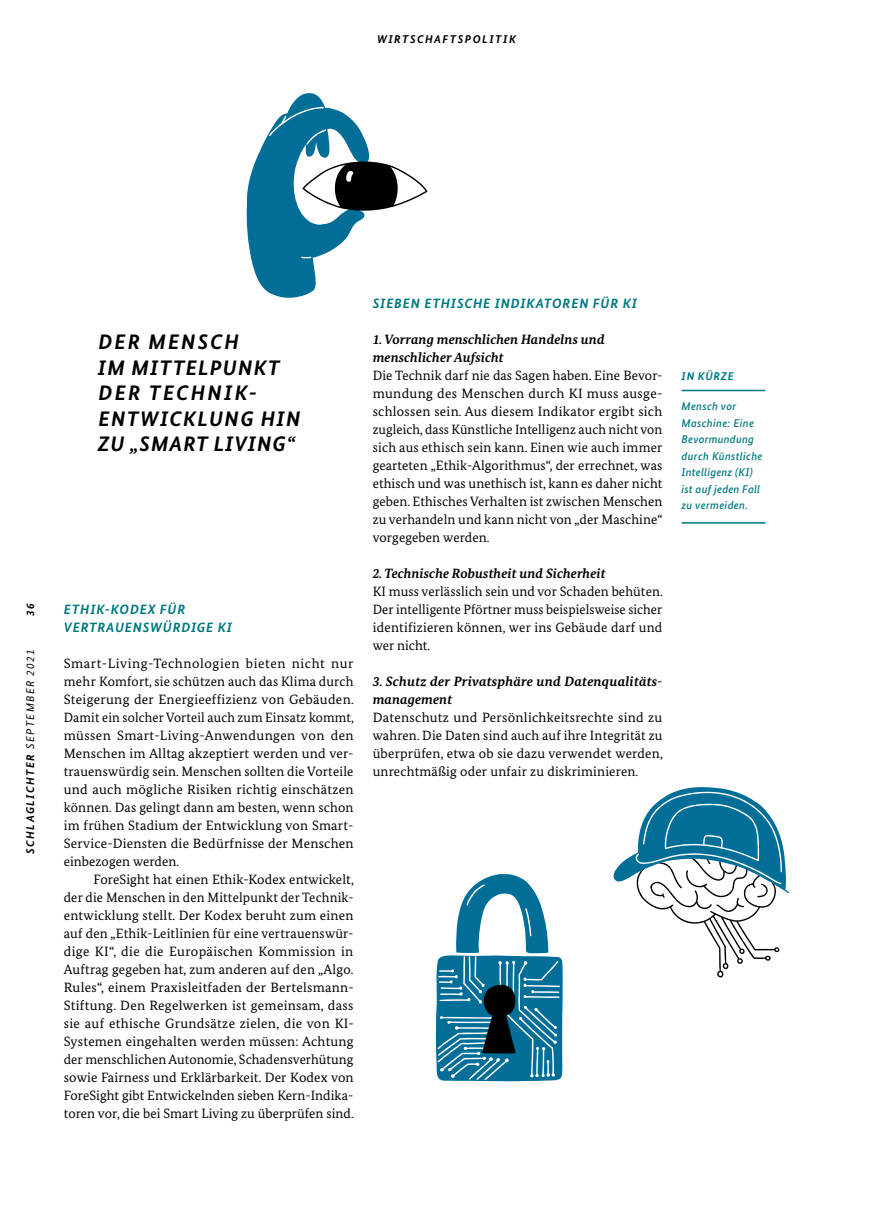
<style>
.page{position:relative;width:893px;height:1212px;background:#fff}
.page>*{position:absolute;margin:0;border:0;box-sizing:border-box;transform-origin:0 0}
.t1{font:italic 700 21px/25.5px "Bundes Sans";letter-spacing:.07em;color:#000}
.t2{font:13.5px/18px "Bundes Serif";letter-spacing:.015em;color:#000;text-align:justify}
.t3{font:italic 700 13.5px/18px "Bundes Serif";letter-spacing:.005em;color:#000}
.t4{font:italic 700 13.5px/18px "Bundes Sans";letter-spacing:.06em;color:#00797f}
.t5{font:italic 500 11.25px/16.5px "Bundes Sans";letter-spacing:.025em;color:#00797f}
.t6{font:italic 700 11.25px "Bundes Sans";letter-spacing:.135em;color:#000}
.t7{font:italic 700 11.25px "Bundes Sans";letter-spacing:.06em;color:#00797f}
.s1{font-weight:400}
</style>
<div class="page">
<hr style="left:682px;top:390px;width:83px;height:1px;background:#00797f">
<hr style="left:682px;top:522px;width:83px;height:2px;background:#00797f">
<svg style="left:613px;top:787px;width:176px;height:191px"></svg>
<svg style="left:246px;top:93px;width:181px;height:205px"></svg>
<svg style="left:435px;top:874px;width:128px;height:207px"></svg>
<p class="t6" style="left:377px;top:32px;width:140px">WIRTSCHAFTSPOLITIK</p>
<p class="t6" style="left:24px;top:616px;width:14px;rotate:-90deg">36</p>
<p class="t6" style="left:24px;top:854px;width:206px;rotate:-90deg">SCHLAGLICHTER <span class="s1">SEPTEMBER 2021</span></p>
<h1 class="t1" style="left:98px;top:329px;width:204px">DER MENSCH<br>IM MITTELPUNKT<br>DER TECHNIK-<br>ENTWICKLUNG HIN<br>ZU „SMART LIVING“</h1>
<p class="t4" style="left:64px;top:600px;width:170px">ETHIK-KODEX FÜR<br>VERTRAUENSWÜRDIGE KI</p>
<p class="t2" style="left:64px;top:654px;width:292px">Smart-Living-Technologien bieten nicht nur mehr Komfort, sie schützen auch das Klima durch Steigerung der Energieeffizienz von Gebäuden.<br>Damit ein solcher Vorteil auch zum Einsatz kommt, müssen Smart-Living-Anwendungen von den Menschen im Alltag akzeptiert werden und ver&shy;trauenswürdig sein. Menschen sollten die Vorteile und auch mögliche Risiken richtig einschätzen können. Das gelingt dann am besten, wenn schon im frühen Stadium der Entwicklung von Smart-Service-Diensten die Bedürfnisse der Menschen einbezogen werden.</p>
<p class="t2" style="left:64px;top:870px;width:292px;text-align:left;text-indent:30px">ForeSight hat einen Ethik-Kodex entwickelt, der die Menschen in den Mittelpunkt der Technik&shy;entwicklung stellt. Der Kodex beruht zum einen auf den „Ethik-Leitlinien für eine vertrauenswür&shy;dige KI“, die die Europäischen Kommission in Auftrag gegeben hat, zum anderen auf den „Algo.<br>Rules“, einem Praxisleitfaden der Bertelsmann-Stiftung. Den Regelwerken ist gemeinsam, dass sie auf ethische Grundsätze zielen, die von KI-Systemen eingehalten werden müssen: Achtung der menschlichen Autonomie, Schadensverhütung sowie Fairness und Erklärbarkeit. Der Kodex von ForeSight gibt Entwickelnden sieben Kern-Indika&shy;toren vor, die bei Smart Living zu überprüfen sind.</p>
<p class="t4" style="left:373px;top:294px;width:266px">SIEBEN ETHISCHE INDIKATOREN FÜR KI</p>
<p class="t3" style="left:373px;top:330px;width:233px">1. Vorrang menschlichen Handelns und menschlicher Aufsicht</p>
<p class="t2" style="left:373px;top:366px;width:291px">Die Technik darf nie das Sagen haben. Eine Bevor&shy;mundung des Menschen durch KI muss ausge&shy;schlossen sein. Aus diesem Indikator ergibt sich zugleich, dass Künstliche Intelligenz auch nicht von sich aus ethisch sein kann. Einen wie auch immer gearteten „Ethik-Algorithmus“, der errechnet, was ethisch und was unethisch ist, kann es daher nicht geben. Ethisches Verhalten ist zwischen Menschen zu verhandeln und kann nicht von „der Maschine“ vorgegeben werden.</p>
<p class="t3" style="left:373px;top:564px;width:234px">2. Technische Robustheit und Sicherheit</p>
<p class="t2" style="left:373px;top:582px;width:292px">KI muss verlässlich sein und vor Schaden behüten.<br>Der intelligente Pförtner muss beispielsweise sicher identifizieren können, wer ins Gebäude darf und wer nicht.</p>
<p class="t3" style="left:373px;top:672px;width:291px">3. Schutz der Privatsphäre und Datenqualitäts&shy;management</p>
<p class="t2" style="left:373px;top:708px;width:292px">Datenschutz und Persönlichkeitsrechte sind zu wahren. Die Daten sind auch auf ihre Integrität zu überprüfen, etwa ob sie dazu verwendet werden, unrechtmäßig oder unfair zu diskriminieren.</p>
<p class="t7" style="left:682px;top:369px;width:54px">IN KÜRZE</p>
<p class="t5" style="left:682px;top:398px;width:82px">Mensch vor<br>Maschine: Eine<br>Bevormundung durch Künstliche<br>Intelligenz (KI) ist auf jeden Fall zu vermeiden.</p>
</div>
